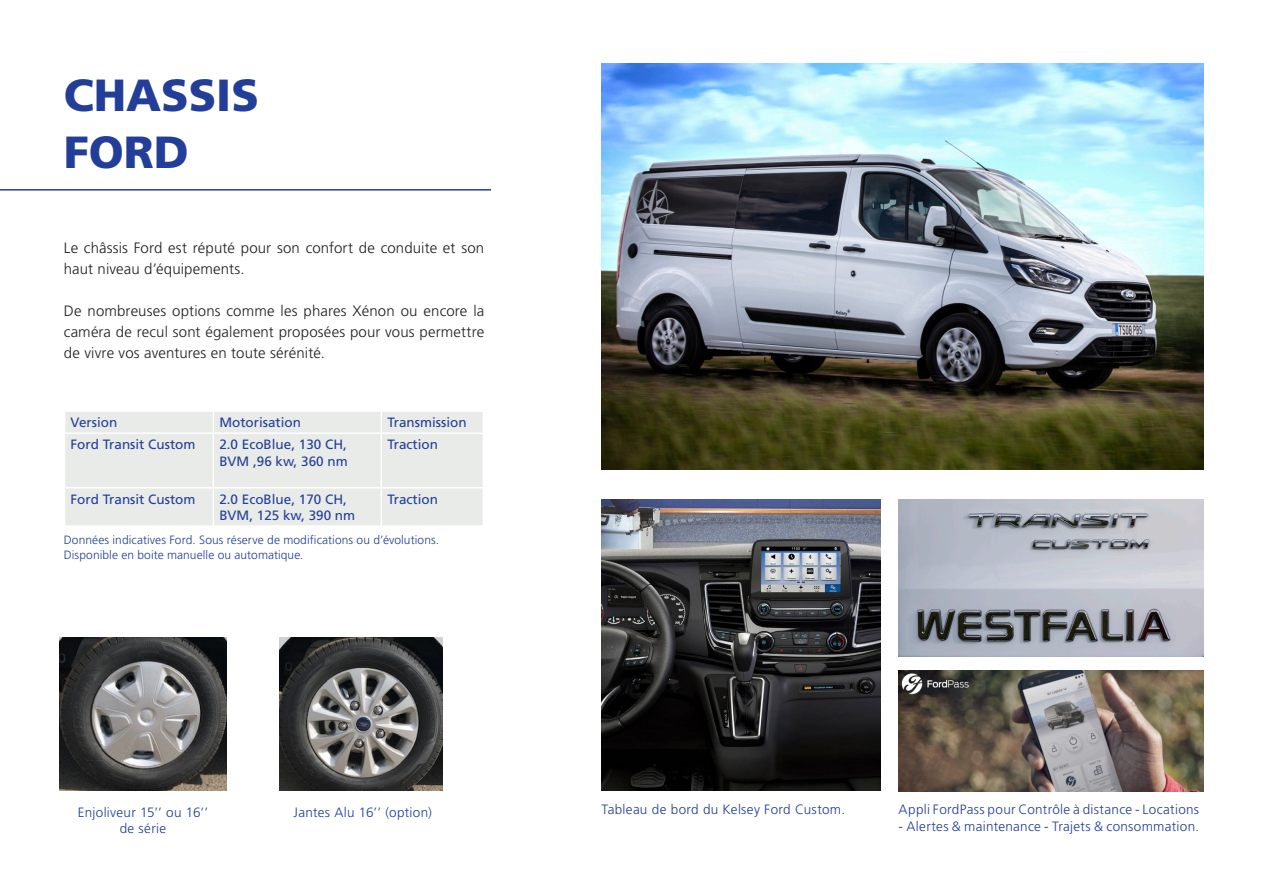
<style>
.page{position:relative;width:1263px;height:893px;background:#fff}
.page>*{position:absolute;margin:0;border:0;box-sizing:border-box;transform-origin:0 0}
.t1{font:900 45px "Frutiger";color:#233e98}
.t2{font:300 15px/21px "Frutiger";letter-spacing:.01em;color:#231f20}
.t3{font:300 13.5px "Frutiger";letter-spacing:.025em;color:#233e98}
.t4{font:13.5px/16.2px "Frutiger";color:#233e98}
.t5{font:300 12px "Frutiger";letter-spacing:.01em;color:#233e98}
</style>
<div class="page">
<hr style="left:0;top:189px;width:491px;height:2px;background:#233e98">
<img style="left:601px;top:64px;width:602px;height:405px">
<img style="left:899px;top:500px;width:304px;height:156px">
<img style="left:60px;top:638px;width:166px;height:153px">
<img style="left:280px;top:638px;width:162px;height:153px">
<img style="left:601px;top:500px;width:279px;height:291px">
<img style="left:899px;top:670px;width:304px;height:121px">
<div style="left:65px;top:412px;width:418px;height:113px;background:#e8ebe8"></div>
<hr style="left:64px;top:432px;width:149px;height:2px;background:#fff">
<svg style="left:213px;top:412px;width:1px;height:20px"></svg>
<hr style="left:213px;top:432px;width:168px;height:2px;background:#fff">
<svg style="left:381px;top:412px;width:1px;height:20px"></svg>
<hr style="left:381px;top:432px;width:103px;height:2px;background:#fff">
<hr style="left:213px;top:434px;width:1px;height:53px;background:#fff">
<hr style="left:381px;top:434px;width:1px;height:53px;background:#fff">
<hr style="left:64px;top:487px;width:149px;height:1px;background:#fff">
<hr style="left:213px;top:487px;width:168px;height:1px;background:#fff">
<hr style="left:213px;top:488px;width:1px;height:37px;background:#fff">
<hr style="left:381px;top:487px;width:103px;height:1px;background:#fff">
<hr style="left:381px;top:488px;width:1px;height:37px;background:#fff">
<p class="t1" style="left:64px;top:68px;width:197px">CHASSIS</p>
<p class="t1" style="left:64px;top:125px;width:127px">FORD</p>
<p class="t2" style="left:64px;top:237px;width:422px">Le châssis Ford est réputé pour son confort de conduite et son haut niveau d’équipements.</p>
<p class="t2" style="left:64px;top:300px;width:422px;text-align:justify">De nombreuses options comme les phares Xénon ou encore la caméra de recul sont également proposées pour vous permettre de vivre vos aventures en toute sérénité.</p>
<p class="t4" style="left:71px;top:414px;width:48px">Version</p>
<p class="t4" style="left:219px;top:414px;width:83px">Motorisation</p>
<p class="t4" style="left:387px;top:414px;width:81px">Transmission</p>
<p class="t4" style="left:71px;top:436px;width:127px">Ford Transit Custom</p>
<p class="t4" style="left:219px;top:436px;width:130px">2.0 EcoBlue, 130 CH,<br>BVM ,96 kw, 360 nm</p>
<p class="t4" style="left:387px;top:436px;width:52px">Traction</p>
<p class="t4" style="left:71px;top:491px;width:127px">Ford Transit Custom</p>
<p class="t4" style="left:219px;top:491px;width:137px">2.0 EcoBlue, 170 CH,<br>BVM, 125 kw, 390 nm</p>
<p class="t4" style="left:387px;top:491px;width:52px">Traction</p>
<p class="t5" style="left:64px;top:533px;width:377px">Données indicatives Ford. Sous réserve de modifications ou d‘évolutions.</p>
<p class="t5" style="left:64px;top:548px;width:241px">Disponible en boite manuelle ou automatique.</p>
<p class="t3" style="left:78px;top:804px;width:132px">Enjoliveur 15’’ ou 16’’</p>
<p class="t3" style="left:120px;top:821px;width:48px">de série</p>
<p class="t3" style="left:294px;top:804px;width:140px">Jantes Alu 16’’ (option)</p>
<p class="t3" style="left:899px;top:802px;width:302px">Appli FordPass pour Contrôle à distance - Locations</p>
<p class="t3" style="left:899px;top:818px;width:302px">- Alertes &amp; maintenance - Trajets &amp; consommation.</p>
<p class="t3" style="left:601px;top:802px;width:245px">Tableau de bord du Kelsey Ford Custom.</p>
</div>
